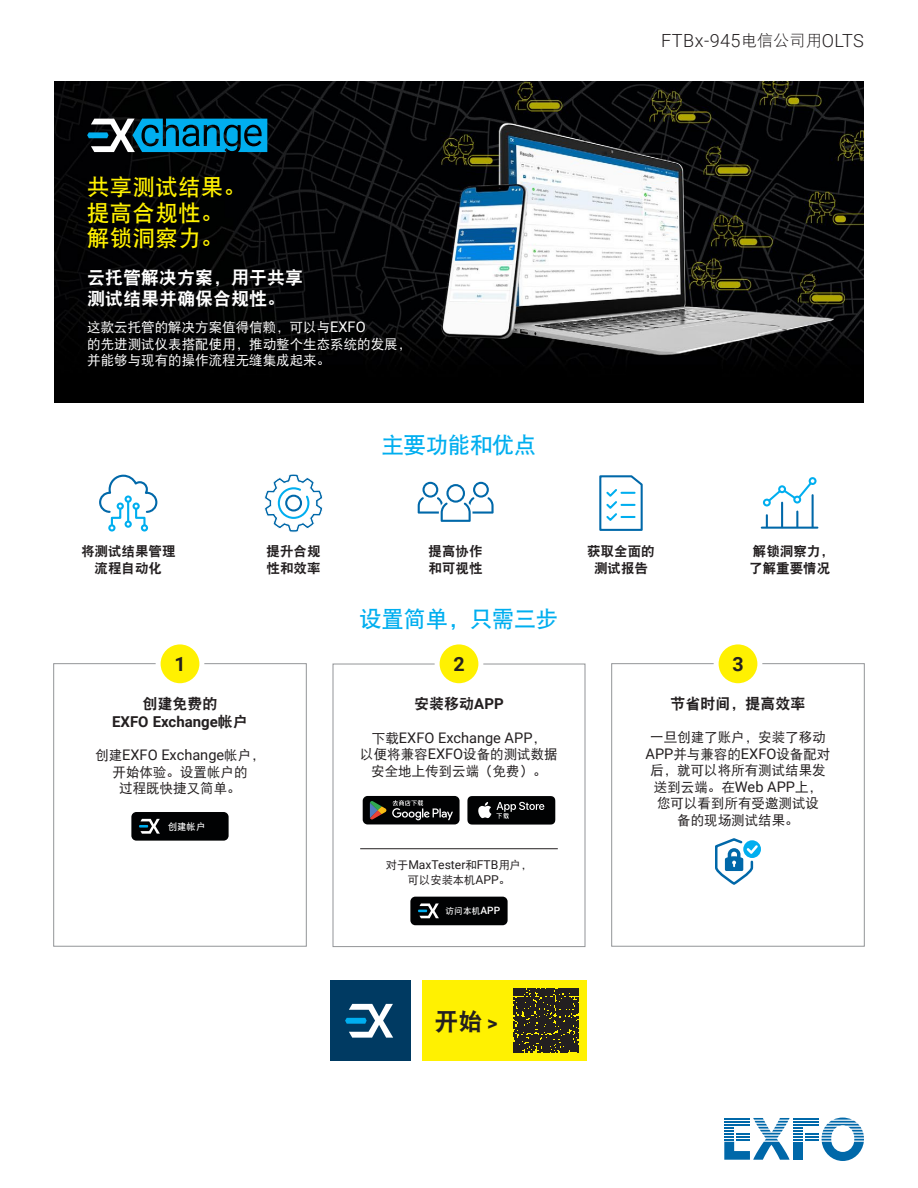
<style>
.page{position:relative;width:918px;height:1188px;background:#fff}
.page>*{position:absolute;margin:0;border:0;box-sizing:border-box;transform-origin:0 0}
.t1{font:24px "DF Hei W9";color:#231f20}
.t2{font:22.5px/25.5px "DF Hei W7";letter-spacing:.01em;color:#fff101}
.t3{font:22.5px "DF Hei W7";letter-spacing:-.02em;color:#00aeef}
.t4{font:700 19.65px "Roboto";color:#231f20}
.t5{font:300 18.15px "Roboto";letter-spacing:.025em;color:#231f20}
.t6{font:18px/21px "DF Hei W9";color:#fff}
.t7{font:15px "DF Hei W9";color:#231f20}
.t8{font:700 15px "Roboto";color:#231f20}
.t9{font:14.55px "Roboto";color:#231f20}
.t10{font:13.5px/16.5px "DF Hei W5";color:#231f20;text-align:center}
.t11{font:13.5px/16.5px "DF Hei W5";color:#fff}
.t12{font:13.5px/16.5px "DF Hei W9";color:#231f20}
.t13{font:12.15px "Roboto";color:#231f20}
.t14{font:11.25px "DF Hei W5";color:#231f20}
.t15{font:9.3px "DF Hei W7";color:#fff}
.t16{font:8.7px "DF Hei W7";color:#fff}
.s1{font-family:"Roboto";font-size:14.55px}
.s2{font-family:"DF Hei W3";font-weight:400;font-size:15.75px}
.s3{font-family:"DF Hei W9";font-weight:400}
.s4{font-family:"DF Hei W5";font-size:13.5px}
.s5{font-family:"Roboto";font-weight:700}
.s6{font-family:"DF Hei W5";font-size:11.25px}
.s7{font-family:"Roboto";font-size:12.15px}
.s8{font-family:"Roboto";font-weight:500;font-size:10.05px}
.s9{font-family:"Roboto";font-weight:700;font-size:20.25px}
</style>
<div class="page">
<svg style="left:724px;top:1118px;width:140px;height:43px"></svg>
<hr style="left:724px;top:1124px;width:26px;height:2px;background:#0068a9">
<img style="left:54px;top:81px;width:810px;height:322px">
<div style="left:125px;top:521px;width:7px;height:7px;border:2px solid #00aeef;border-radius:50%"></div>
<div style="left:108px;top:524px;width:8px;height:8px;border:2px solid #00aeef;border-radius:50%"></div>
<div style="left:141px;top:524px;width:7px;height:8px;border:2px solid #00aeef;border-radius:50%"></div>
<svg style="left:99px;top:474px;width:59px;height:53px"></svg>
<svg style="left:264px;top:474px;width:59px;height:59px"></svg>
<svg style="left:418px;top:482px;width:76px;height:40px"></svg>
<svg style="left:599px;top:475px;width:44px;height:56px"></svg>
<hr style="left:762px;top:527px;width:55px;height:2px;background:#0068a9">
<hr style="left:812px;top:495px;width:2px;height:32px;background:#0068a9">
<svg style="left:796px;top:512px;width:2px;height:15px"></svg>
<svg style="left:766px;top:515px;width:2px;height:12px"></svg>
<hr style="left:781px;top:503px;width:2px;height:24px;background:#0068a9">
<div style="left:763px;top:499px;width:8px;height:7px;border:2px solid #00aeef;border-radius:50%"></div>
<svg style="left:764px;top:478px;width:50px;height:27px"></svg>
<div style="left:809px;top:477px;width:8px;height:8px;border:2px solid #00aeef;border-radius:50%"></div>
<svg style="left:87px;top:119px;width:180px;height:33px;background:#1b7da2"></svg>
<div style="left:422px;top:981px;width:165px;height:80px;background:#fff101"></div>
<div style="left:331px;top:981px;width:80px;height:80px;background:#003a62"></div>
<svg style="left:345px;top:1004px;width:48px;height:34px"></svg>
<svg style="left:514px;top:989px;width:64px;height:64px;background:#39341c"></svg>
<div style="left:131px;top:812px;width:98px;height:29px;background:#010203;border-radius:5px"></div>
<svg style="left:139px;top:819px;width:21px;height:15px"></svg>
<div style="left:54px;top:663px;width:253px;height:283px;border:1px solid #939598"></div>
<hr style="left:360px;top:848px;width:198px;height:1px;background:#231f20">
<svg style="left:467px;top:796px;width:88px;height:29px;background:#252627"></svg>
<div style="left:363px;top:796px;width:97px;height:28px;background:#010203;border-radius:5px"></div>
<svg style="left:370px;top:801px;width:16px;height:18px"></svg>
<svg style="left:392px;top:800px;width:61px;height:20px"></svg>
<div style="left:410px;top:897px;width:98px;height:28px;background:#010203;border-radius:5px"></div>
<svg style="left:418px;top:903px;width:21px;height:15px"></svg>
<div style="left:333px;top:664px;width:252px;height:283px;border:1px solid #939598"></div>
<svg style="left:743px;top:840px;width:18px;height:18px"></svg>
<svg style="left:715px;top:838px;width:43px;height:47px"></svg>
<div style="left:612px;top:663px;width:253px;height:283px;border:1px solid #939598"></div>
<div style="left:158px;top:642px;width:44px;height:44px;background:#fff101;border-radius:50%"></div>
<div style="left:156px;top:639px;width:48px;height:49px;border:5px solid #fff;border-radius:50%"></div>
<div style="left:437px;top:642px;width:44px;height:44px;background:#fff101;border-radius:50%"></div>
<div style="left:435px;top:639px;width:48px;height:49px;border:5px solid #fff;border-radius:50%"></div>
<div style="left:716px;top:642px;width:44px;height:44px;background:#fff101;border-radius:50%"></div>
<div style="left:714px;top:639px;width:48px;height:49px;border:5px solid #fff;border-radius:50%"></div>
<h2 class="t2" style="left:87px;top:175px;width:160px">共享测试结果。提高合规性。解锁洞察力。</h2>
<h3 class="t6" style="left:87px;top:267px;width:217px">云托管解决方案，用于共享测试结果并确保合规性。</h3>
<p class="t11" style="left:87px;top:319px;width:326px">这款云托管的解决方案值得信赖，可以与<span class="s1">EXFO<br></span>的先进测试仪表搭配使用，推动整个生态系统的发展，并能够与现有的操作流程无缝集成起来。</p>
<h2 class="t3" style="left:382px;top:434px;width:156px">主要功能和优点</h2>
<h3 class="t5" style="left:661px;top:28px;width:204px">FTBx-945<span class="s2">电信公司用</span>OLTS</h3>
<p class="t12" style="left:81px;top:543px;width:96px;text-align:center">将测试结果管理流程自动化</p>
<p class="t12" style="left:267px;top:543px;width:55px">提升合规性和效率</p>
<p class="t12" style="left:429px;top:543px;width:55px">提高协作和可视性</p>
<p class="t12" style="left:587px;top:543px;width:69px;text-align:center">获取全面的测试报告</p>
<p class="t12" style="left:749px;top:543px;width:86px">解锁洞察力，了解重要情况</p>
<h2 class="t3" style="left:360px;top:607px;width:200px">设置简单，只需三步</h2>
<h3 class="t4" style="left:174px;top:650px;width:13px">1</h3>
<h3 class="t4" style="left:453px;top:650px;width:13px">2</h3>
<h3 class="t4" style="left:732px;top:650px;width:13px">3</h3>
<p class="t7" style="left:142px;top:696px;width:76px">创建免费的</p>
<p class="t8" style="left:112px;top:711px;width:137px">EXFO Exchange<span class="s3">帐户</span></p>
<p class="t9" style="left:95px;top:745px;width:171px"><span class="s4">创建</span>EXFO Exchange<span class="s4">帐户，</span></p>
<p class="t10" style="left:112px;top:764px;width:136px">开始体验。设置帐户的过程既快捷又简单。</p>
<p class="t15" style="left:168px;top:822px;width:39px">创建帐户</p>
<p class="t7" style="left:414px;top:696px;width:91px">安装移动<span class="s5">APP</span></p>
<p class="t9" style="left:372px;top:727px;width:176px"><span class="s4">下载</span>EXFO Exchange APP<span class="s4">，</span></p>
<p class="t10" style="left:360px;top:746px;width:199px">以便将兼容<span class="s1">EXFO</span>设备的测试数据安全地上传到云端（免费）。</p>
<p class="t13" style="left:386px;top:856px;width:148px"><span class="s6">对于</span>MaxTester<span class="s6">和</span>FTB<span class="s6">用户，</span></p>
<p class="t14" style="left:408px;top:874px;width:104px">可以安装本机<span class="s7">APP</span>。</p>
<p class="t16" style="left:446px;top:907px;width:56px">访问本机<span class="s8">APP</span></p>
<h1 class="t1" style="left:435px;top:1009px;width:65px">开始 <span class="s9">&gt;</span></h1>
<p class="t7" style="left:670px;top:696px;width:136px">节省时间，提高效率</p>
<p class="t10" style="left:646px;top:729px;width:186px">一旦创建了账户，安装了移动<br><span class="s1">APP</span>并与兼容的<span class="s1">EXFO</span>设备配对后，就可以将所有测试结果发送到云端。在<span class="s1">Web APP</span>上，您可以看到所有受邀测试设<br>备的现场测试结果。</p>
</div>
